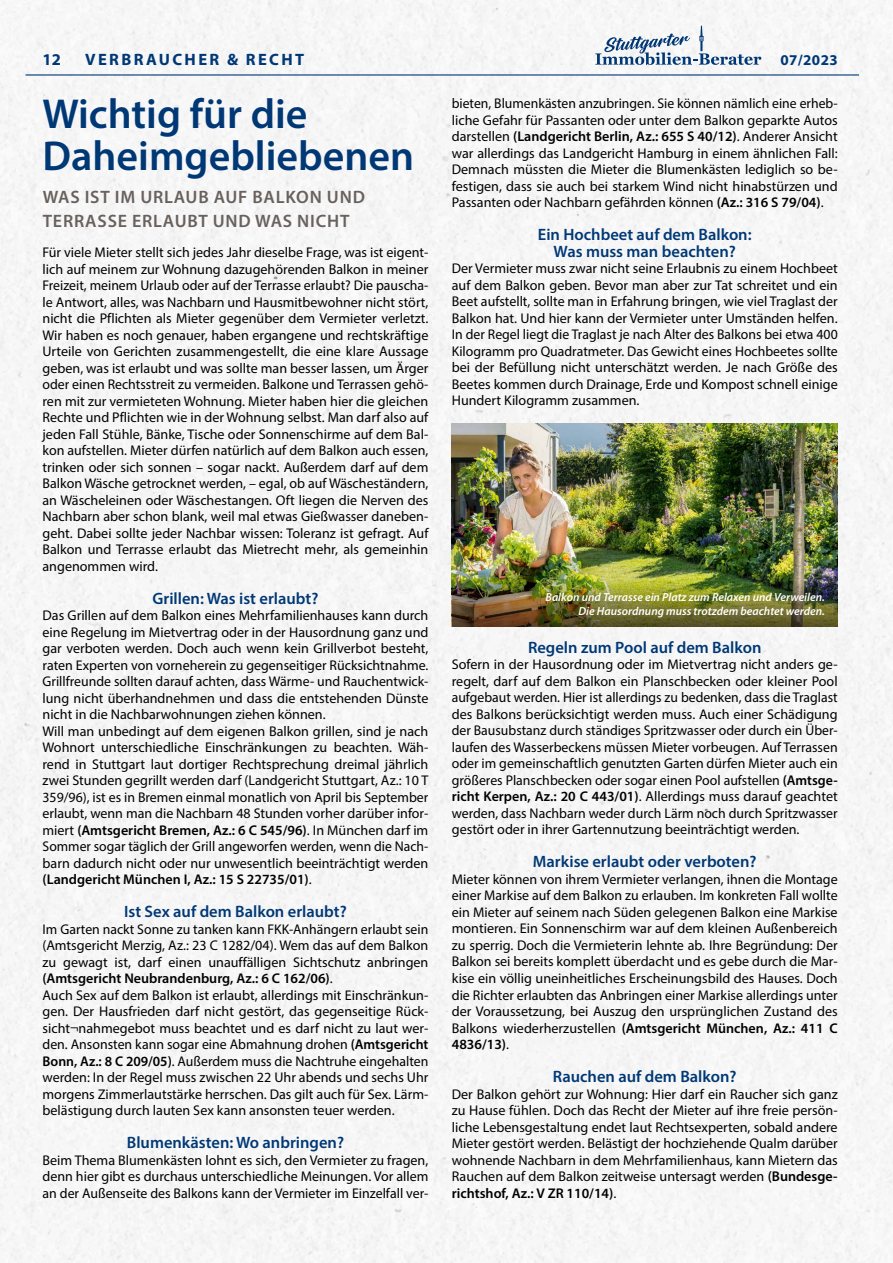
<style>
.page{position:relative;width:893px;height:1263px;background:#f6f6f6}
.page>*{position:absolute;margin:0;border:0;box-sizing:border-box;transform-origin:0 0}
.t1{font:600 42px/42px "Myriad Pro";color:#003876}
.t2{font:600 18px/24px "Myriad Pro";letter-spacing:.045em;color:#68615d}
.t3{font:600 16.5px/16.5px "Myriad Pro";color:#003876;text-align:center}
.t4{font:700 16.5px "Myriad Pro";letter-spacing:.145em;color:#003876}
.t5{font:700 15px "Myriad Pro";letter-spacing:.025em;color:#003876}
.t6{font:14.1px/16.5px "Myriad Pro";color:#000;text-align:justify}
.t7{font:italic 600 11.7px/13.8px "Myriad Pro";color:#fff;text-align:right}
.s1{font-weight:600}
</style>
<div class="page">
<img style="left:452px;top:423px;width:386px;height:157px">
<img style="left:452px;top:580px;width:386px;height:46px">
<hr style="left:26px;top:74px;width:833px;height:2px;background:#003876">
<svg style="left:595px;top:26px;width:166px;height:39px"></svg>
<p class="t4" style="left:85px;top:48px;width:221px">VERBRAUCHER &amp; RECHT</p>
<p class="t4" style="left:43px;top:48px;width:20px">12</p>
<p class="t5" style="left:780px;top:50px;width:59px">07/2023</p>
<h1 class="t1" style="left:43px;top:92px;width:373px">Wichtig für die<br>Daheimgebliebenen</h1>
<p class="t2" style="left:43px;top:184px;width:324px">WAS IST IM URLAUB AUF BALKON UND<br>TERRASSE ERLAUBT UND WAS NICHT</p>
<p class="t6" style="left:43px;top:244px;width:387px">Für viele Mieter stellt sich jedes Jahr dieselbe Frage, was ist eigent&shy;lich auf meinem zur Wohnung dazugehörenden Balkon in meiner Freizeit, meinem Urlaub oder auf der Terrasse erlaubt? Die pauscha&shy;le Antwort, alles, was Nachbarn und Hausmitbewohner nicht stört, nicht die Pflichten als Mieter gegenüber dem Vermieter verletzt.<br>Wir haben es noch genauer, haben ergangene und rechtskräftige Urteile von Gerichten zusammengestellt, die eine klare Aussage geben, was ist erlaubt und was sollte man besser lassen, um Ärger oder einen Rechtsstreit zu vermeiden. Balkone und Terrassen gehö&shy;ren mit zur vermieteten Wohnung. Mieter haben hier die gleichen Rechte und Pflichten wie in der Wohnung selbst. Man darf also auf jeden Fall Stühle, Bänke, Tische oder Sonnenschirme auf dem Bal&shy;kon aufstellen. Mieter dürfen natürlich auf dem Balkon auch essen, trinken oder sich sonnen – sogar nackt. Außerdem darf auf dem Balkon Wäsche getrocknet werden, – egal, ob auf Wäscheständern, an Wäscheleinen oder Wäschestangen. Oft liegen die Nerven des Nachbarn aber schon blank, weil mal etwas Gießwasser daneben&shy;geht. Dabei sollte jeder Nachbar wissen: Toleranz ist gefragt. Auf Balkon und Terrasse erlaubt das Mietrecht mehr, als gemeinhin angenommen wird.</p>
<p class="t3" style="left:153px;top:589px;width:167px">Grillen: Was ist erlaubt?</p>
<p class="t6" style="left:43px;top:607px;width:387px;text-align:left">Das Grillen auf dem Balkon eines Mehrfamilienhauses kann durch eine Regelung im Mietvertrag oder in der Hausordnung ganz und gar verboten werden. Doch auch wenn kein Grillverbot besteht, raten Experten von vorneherein zu gegenseitiger Rücksichtnahme.<br>Grillfreunde sollten darauf achten, dass Wärme- und Rauchentwick&shy;lung nicht überhandnehmen und dass die entstehenden Dünste nicht in die Nachbarwohnungen ziehen können.<br>Will man unbedingt auf dem eigenen Balkon grillen, sind je nach Wohnort unterschiedliche Einschränkungen zu beachten. Wäh&shy;rend in Stuttgart laut dortiger Rechtsprechung dreimal jährlich zwei Stunden gegrillt werden darf (Landgericht Stuttgart, Az.: 10 T 359/96), ist es in Bremen einmal monatlich von April bis September erlaubt, wenn man die Nachbarn 48 Stunden vorher darüber infor&shy;miert <span class="s1">(Amtsgericht Bremen, Az.: 6 C 545/96)</span>. In München darf im Sommer sogar täglich der Grill angeworfen werden, wenn die Nach&shy;barn dadurch nicht oder nur unwesentlich beeinträchtigt werden <span class="s1">(Landgericht München I, Az.: 15 S 22735/01)</span>.</p>
<p class="t3" style="left:124px;top:903px;width:224px">Ist Sex auf dem Balkon erlaubt?</p>
<p class="t6" style="left:43px;top:920px;width:387px;text-align:left">Im Garten nackt Sonne zu tanken kann FKK-Anhängern erlaubt sein (Amtsgericht Merzig, Az.: 23 C 1282/04). Wem das auf dem Balkon zu gewagt ist, darf einen unauffälligen Sichtschutz anbringen <span class="s1">(Amtsgericht Neubrandenburg, Az.: 6 C 162/06)</span>.<br>Auch Sex auf dem Balkon ist erlaubt, allerdings mit Einschränkun&shy;gen. Der Hausfrieden darf nicht gestört, das gegenseitige Rück&shy;sicht¬nahmegebot muss beachtet und es darf nicht zu laut wer&shy;den. Ansonsten kann sogar eine Abmahnung drohen <span class="s1">(Amtsgericht Bonn, Az.: 8 C 209/05)</span>. Außerdem muss die Nachtruhe eingehalten werden: In der Regel muss zwischen 22 Uhr abends und sechs Uhr morgens Zimmerlautstärke herrschen. Das gilt auch für Sex. Lärm&shy;belästigung durch lauten Sex kann ansonsten teuer werden.</p>
<p class="t3" style="left:127px;top:1134px;width:219px">Blumenkästen: Wo anbringen?</p>
<p class="t6" style="left:43px;top:1151px;width:387px">Beim Thema Blumenkästen lohnt es sich, den Vermieter zu fragen, denn hier gibt es durchaus unterschiedliche Meinungen. Vor allem an der Außenseite des Balkons kann der Vermieter im Einzelfall ver-</p>
<p class="t6" style="left:452px;top:95px;width:387px">bieten, Blumenkästen anzubringen. Sie können nämlich eine erheb&shy;liche Gefahr für Passanten oder unter dem Balkon geparkte Autos darstellen <span class="s1">(Landgericht Berlin, Az.: 655 S 40/12)</span>. Anderer Ansicht war allerdings das Landgericht Hamburg in einem ähnlichen Fall:<br>Demnach müssten die Mieter die Blumenkästen lediglich so be&shy;festigen, dass sie auch bei starkem Wind nicht hinabstürzen und Passanten oder Nachbarn gefährden können <span class="s1">(Az.: 316 S 79/04)</span>.</p>
<p class="t3" style="left:538px;top:226px;width:215px">Ein Hochbeet auf dem Balkon:<br>Was muss man beachten?</p>
<p class="t6" style="left:452px;top:260px;width:387px">Der Vermieter muss zwar nicht seine Erlaubnis zu einem Hochbeet auf dem Balkon geben. Bevor man aber zur Tat schreitet und ein Beet aufstellt, sollte man in Erfahrung bringen, wie viel Traglast der Balkon hat. Und hier kann der Vermieter unter Umständen helfen.<br>In der Regel liegt die Traglast je nach Alter des Balkons bei etwa 400<br>Kilogramm pro Quadratmeter. Das Gewicht eines Hochbeetes sollte bei der Befüllung nicht unterschätzt werden. Je nach Größe des Beetes kommen durch Drainage, Erde und Kompost schnell einige Hundert Kilogramm zusammen.</p>
<p class="t7" style="left:545px;top:590px;width:281px">Balkon und Terrasse ein Platz zum Relaxen und Verweilen.<br>Die Hausordnung muss trotzdem beachtet werden.</p>
<p class="t3" style="left:528px;top:639px;width:235px">Regeln zum Pool auf dem Balkon</p>
<p class="t6" style="left:452px;top:656px;width:387px">Sofern in der Hausordnung oder im Mietvertrag nicht anders ge&shy;regelt, darf auf dem Balkon ein Planschbecken oder kleiner Pool aufgebaut werden. Hier ist allerdings zu bedenken, dass die Traglast des Balkons berücksichtigt werden muss. Auch einer Schädigung der Bausubstanz durch ständiges Spritzwasser oder durch ein Über&shy;laufen des Wasserbeckens müssen Mieter vorbeugen. Auf Terrassen oder im gemeinschaftlich genutzten Garten dürfen Mieter auch ein größeres Planschbecken oder sogar einen Pool aufstellen <span class="s1">(Amtsge&shy;richt Kerpen, Az.: 20 C 443/01)</span>. Allerdings muss darauf geachtet werden, dass Nachbarn weder durch Lärm noch durch Spritzwasser gestört oder in ihrer Gartennutzung beeinträchtigt werden.</p>
<p class="t3" style="left:533px;top:853px;width:225px">Markise erlaubt oder verboten?</p>
<p class="t6" style="left:452px;top:871px;width:387px">Mieter können von ihrem Vermieter verlangen, ihnen die Montage einer Markise auf dem Balkon zu erlauben. Im konkreten Fall wollte ein Mieter auf seinem nach Süden gelegenen Balkon eine Markise montieren. Ein Sonnenschirm war auf dem kleinen Außenbereich zu sperrig. Doch die Vermieterin lehnte ab. Ihre Begründung: Der Balkon sei bereits komplett überdacht und es gebe durch die Mar&shy;kise ein völlig uneinheitliches Erscheinungsbild des Hauses. Doch die Richter erlaubten das Anbringen einer Markise allerdings unter der Voraussetzung, bei Auszug den ursprünglichen Zustand des Balkons wiederherzustellen <span class="s1">(Amtsgericht München, Az.: 411 C 4836/13)</span>.</p>
<p class="t3" style="left:553px;top:1068px;width:185px">Rauchen auf dem Balkon?</p>
<p class="t6" style="left:452px;top:1085px;width:387px">Der Balkon gehört zur Wohnung: Hier darf ein Raucher sich ganz zu Hause fühlen. Doch das Recht der Mieter auf ihre freie persön&shy;liche Lebensgestaltung endet laut Rechtsexperten, sobald andere Mieter gestört werden. Belästigt der hochziehende Qualm darüber wohnende Nachbarn in dem Mehrfamilienhaus, kann Mietern das Rauchen auf dem Balkon zeitweise untersagt werden <span class="s1">(Bundesge&shy;richtshof, Az.: V ZR 110/14)</span>.</p>
</div>
